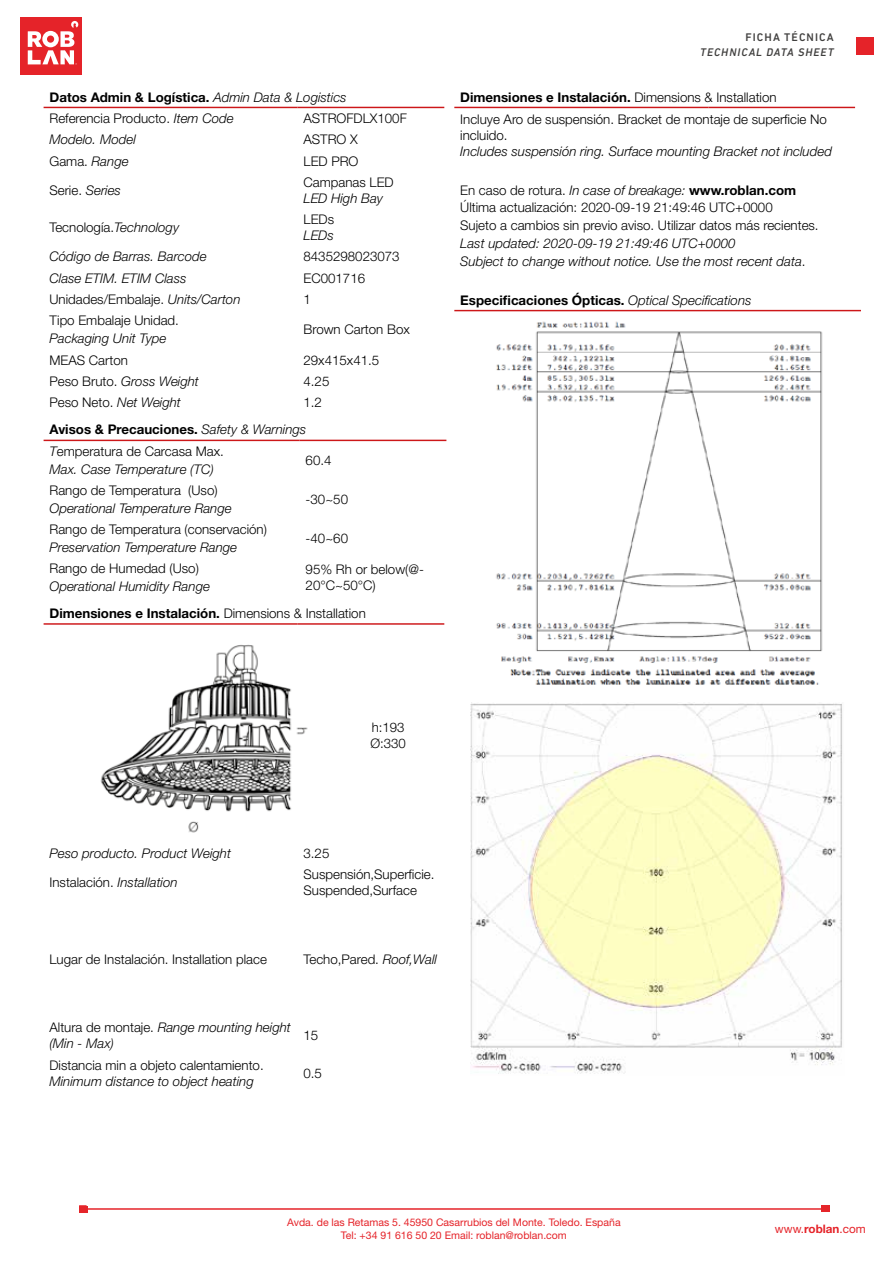
<style>
.page{position:relative;width:893px;height:1263px;background:#fff}
.page>*{position:absolute;margin:0;border:0;box-sizing:border-box;transform-origin:0 0}
.t1{font:300 13.35px/15.9px "Helvetica Neue LT Std";color:#000}
.t2{font:italic 300 13.35px/17.7px "Helvetica Neue LT Std";color:#000}
.t3{font:700 13.35px/27.3px "Helvetica Neue LT Std";color:#000}
.t4{font:300 13.2px/15.8px "Helvetica Neue LT Std";color:#000}
.t5{font:11.7px "Helvetica Neue LT Std";color:#e52329}
.t6{font:italic 500 11.25px "DIN Next LT Pro";letter-spacing:.085em;color:#403f3e}
.t7{font:500 11.25px "DIN Next LT Pro";letter-spacing:.095em;color:#403f3e}
.t8{font:10.5px/12.6px "Helvetica Neue LT Std";color:#e52329;text-align:center}
.s1{font-weight:700;font-style:normal}
.s2{font-style:normal}
.s3{font-style:italic}
.s4{font-weight:300}
.s5{font-weight:300;font-style:italic}
.s6{font-weight:700}
</style>
<div class="page">
<div style="left:20px;top:18px;width:62px;height:57px;background:#e52329"></div>
<svg style="left:28px;top:21px;width:50px;height:44px"></svg>
<div style="left:856px;top:37px;width:18px;height:18px;background:#e52329"></div>
<hr style="left:86px;top:1208px;width:739px;height:2px;background:#e52329">
<div style="left:79px;top:1205px;width:8px;height:8px;border:2px solid #e52329"></div>
<div style="left:79px;top:1206px;width:9px;height:6px;background:#e5252a"></div>
<div style="left:821px;top:1205px;width:9px;height:7px;background:#e5252a"></div>
<hr style="left:44px;top:107px;width:254px;height:1px;background:#cd1719">
<hr style="left:298px;top:107px;width:146px;height:1px;background:#cd1719">
<hr style="left:44px;top:440px;width:256px;height:1px;background:#cd1719">
<hr style="left:300px;top:440px;width:146px;height:1px;background:#cd1719">
<hr style="left:44px;top:623px;width:254px;height:2px;background:#cd1719">
<hr style="left:298px;top:623px;width:146px;height:2px;background:#cd1719">
<img style="left:100px;top:644px;width:208px;height:189px">
<hr style="left:454px;top:107px;width:254px;height:1px;background:#cd1719">
<hr style="left:708px;top:107px;width:147px;height:1px;background:#cd1719">
<hr style="left:454px;top:310px;width:407px;height:1px;background:#cd1719">
<img style="left:496px;top:321px;width:327px;height:364px">
<img style="left:471px;top:702px;width:371px;height:372px">
<p class="t2" style="left:49px;top:86px;width:299px;line-height:21.3px"><span class="s1">Datos Admin &amp; Logística.</span> Admin Data &amp; Logistics<br><span class="s2">Referencia Producto.</span> Item Code</p>
<p class="t1" style="left:304px;top:110px;width:105px">ASTROFDLX100F</p>
<p class="t2" style="left:49px;top:130px;width:88px">Modelo. Model</p>
<p class="t1" style="left:304px;top:131px;width:56px">ASTRO X</p>
<p class="t1" style="left:49px;top:153px;width:81px">Gama. <span class="s3">Range</span></p>
<p class="t1" style="left:304px;top:153px;width:56px">LED PRO</p>
<p class="t1" style="left:49px;top:182px;width:73px">Serie. <span class="s3">Series</span></p>
<p class="t1" style="left:304px;top:174px;width:92px">Campanas LED</p>
<p class="t2" style="left:304px;top:189px;width:81px">LED High Bay</p>
<p class="t1" style="left:49px;top:219px;width:131px">Tecnología.<span class="s3">Technology</span></p>
<p class="t1" style="left:304px;top:211px;width:32px">LEDs</p>
<p class="t2" style="left:304px;top:226px;width:32px">LEDs</p>
<p class="t2" style="left:49px;top:248px;width:159px">Código de Barras. Barcode</p>
<p class="t1" style="left:304px;top:248px;width:98px">8435298023073</p>
<p class="t2" style="left:49px;top:269px;width:139px">Clase ETIM. ETIM Class</p>
<p class="t1" style="left:304px;top:270px;width:63px">EC001716</p>
<p class="t1" style="left:49px;top:291px;width:193px">Unidades/Embalaje. <span class="s3">Units/Carton</span></p>
<p class="t1" style="left:304px;top:291px;width:9px">1</p>
<p class="t1" style="left:49px;top:312px;width:131px">Tipo Embalaje Unidad.</p>
<p class="t2" style="left:49px;top:329px;width:118px">Packaging Unit Type</p>
<p class="t1" style="left:304px;top:321px;width:108px">Brown Carton Box</p>
<p class="t1" style="left:49px;top:352px;width:80px">MEAS Carton</p>
<p class="t1" style="left:304px;top:352px;width:77px">29x415x41.5</p>
<p class="t2" style="left:49px;top:372px;width:151px"><span class="s2">Peso Bruto.</span> Gross Weight</p>
<p class="t1" style="left:304px;top:373px;width:27px">4.25</p>
<p class="t1" style="left:49px;top:394px;width:133px">Peso Neto. <span class="s3">Net Weight</span></p>
<p class="t3" style="left:49px;top:388px;width:274px;text-indent:254px"><span class="s4">1.2<br></span>Avisos &amp; Precauciones. <span class="s5">Safety &amp; Warnings</span></p>
<p class="t2" style="left:49px;top:442px;width:176px">T<span class="s2">emperatura de Carcasa Max.<br></span>Max. Case Temperature (TC)</p>
<p class="t1" style="left:306px;top:452px;width:27px">60.4</p>
<p class="t1" style="left:49px;top:482px;width:170px">Rango de Temperatura (Uso)</p>
<p class="t2" style="left:49px;top:499px;width:184px">Operational Temperature Range</p>
<p class="t1" style="left:306px;top:491px;width:44px">-30~50</p>
<p class="t1" style="left:49px;top:521px;width:219px">Rango de Temperatura (conservación)</p>
<p class="t2" style="left:49px;top:538px;width:189px">Preservation Temperature Range</p>
<p class="t1" style="left:306px;top:530px;width:44px">-40~60</p>
<p class="t1" style="left:49px;top:560px;width:151px">Rango de Humedad (Uso)</p>
<p class="t2" style="left:49px;top:577px;width:162px">Operational Humidity Range</p>
<p class="t1" style="left:306px;top:561px;width:120px">95% Rh or below(@-<br>20°C~50°C)</p>
<p class="t3" style="left:49px;top:599px;width:318px">Dimensiones e Instalación. <span class="s4">Dimensions &amp; Installation</span></p>
<p class="t7" style="left:745px;top:31px;width:90px">FICHA TÉCNICA</p>
<p class="t6" style="left:700px;top:46px;width:135px">TECHNICAL DATA SHEET</p>
<p class="t1" style="left:460px;top:85px;width:368px;line-height:22px"><span class="s6">Dimensiones e Instalación.</span> Dimensions &amp; Installation<br>Incluye Aro de suspensión. Bracket de montaje de superficie No</p>
<p class="t1" style="left:460px;top:127px;width:49px">incluido.</p>
<p class="t2" style="left:460px;top:142px;width:373px">Includes suspensión ring. Surface mounting Bracket not included</p>
<p class="t1" style="left:460px;top:181px;width:360px;line-height:17.7px">En caso de rotura. <span class="s3">In case of breakage:</span> <span class="s6">www.roblan.com<br></span>Última actualización: 2020-09-19 21:49:46 UTC+0000<br>Sujeto a cambios sin previo aviso. Utilizar datos más recientes.</p>
<p class="t2" style="left:460px;top:234px;width:347px">Last updated: 2020-09-19 21:49:46 UTC+0000<br>Subject to change without notice. Use the most recent data<span class="s2">.</span></p>
<p class="t3" style="left:460px;top:286px;width:293px">Especificaciones Ópticas. <span class="s5">Optical Specifications</span></p>
<p class="t4" style="left:370px;top:719px;width:37px">h:193<br>Ø:330</p>
<p class="t2" style="left:49px;top:844px;width:183px">Peso producto. Product Weight</p>
<p class="t1" style="left:304px;top:845px;width:27px">3.25</p>
<p class="t1" style="left:49px;top:874px;width:130px">Instalación. <span class="s3">Installation</span></p>
<p class="t1" style="left:304px;top:866px;width:132px">Suspensión,Superficie.<br>Suspended,Surface</p>
<p class="t1" style="left:49px;top:951px;width:219px">Lugar de Instalación. Installation place</p>
<p class="t1" style="left:304px;top:951px;width:135px">Techo,Pared. <span class="s3">Roof,Wall</span></p>
<p class="t2" style="left:49px;top:1019px;width:243px;line-height:15.9px"><span class="s2">Altura de montaje.</span> Range mounting height (Min - Max)</p>
<p class="t1" style="left:304px;top:1027px;width:16px">15</p>
<p class="t1" style="left:49px;top:1056px;width:216px">Distancia min a objeto calentamiento.</p>
<p class="t2" style="left:49px;top:1072px;width:206px">Minimum distance to object heating</p>
<p class="t1" style="left:304px;top:1064px;width:20px">0.5</p>
<p class="t8" style="left:287px;top:1216px;width:335px">Avda. de las Retamas 5. 45950 Casarrubios del Monte. Toledo. España<br>Tel: +34 91 616 50 20 Email: roblan@roblan.com</p>
<p class="t5" style="left:775px;top:1221px;width:92px">www.<span class="s6">roblan</span>.com</p>
</div>
